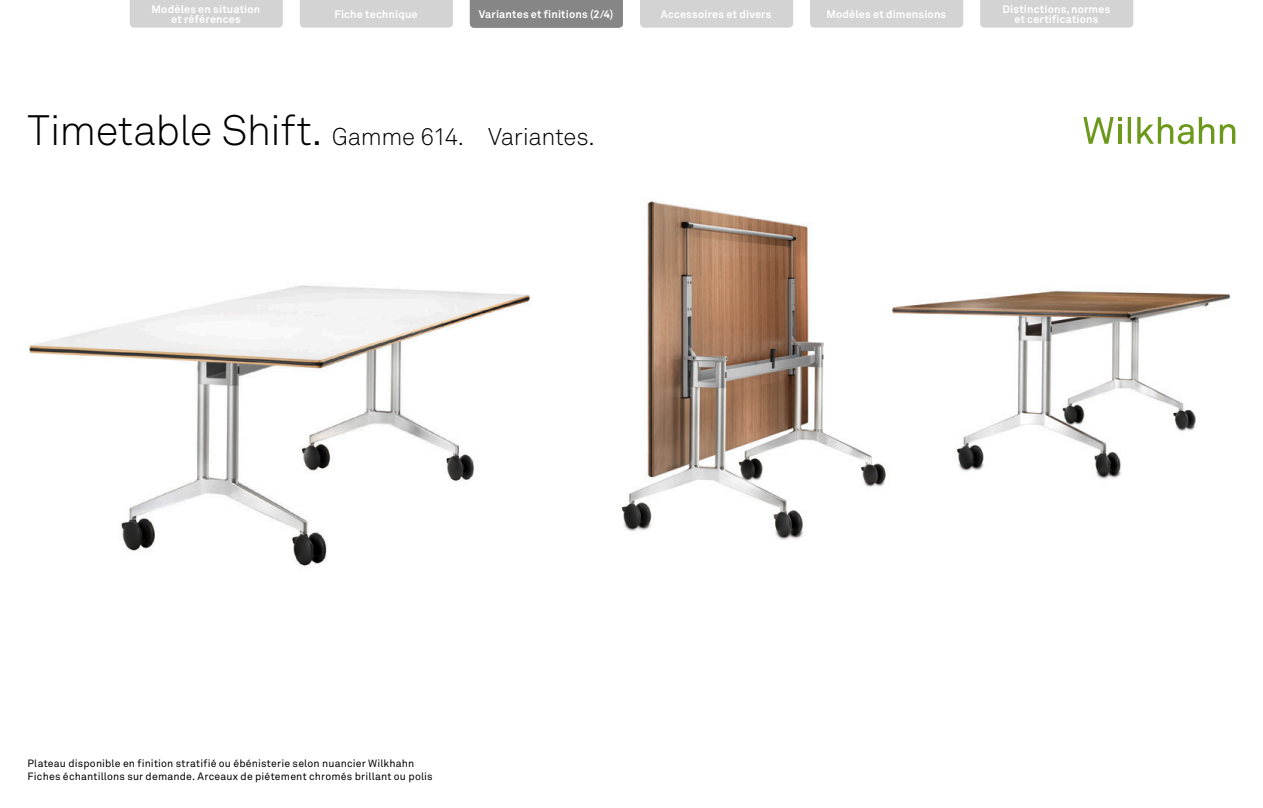
<style>
.page{position:relative;width:1263px;height:808px;background:#fff}
.page>*{position:absolute;margin:0;border:0;box-sizing:border-box;transform-origin:0 0}
.t1{font:300 24px "Akkurat Pro";letter-spacing:-.02em;color:#000}
.t2{font:700 10.8px/10.5px "Akkurat Pro";letter-spacing:.015em;color:#fff;text-align:center}
.t3{font:10.5px/13.5px "Akkurat Pro";letter-spacing:.015em;color:#000}
.s1{font-size:42px}
</style>
<div class="page">
<img style="left:28px;top:285px;width:504px;height:281px">
<img style="left:621px;top:201px;width:243px;height:339px">
<img style="left:864px;top:290px;width:367px;height:197px">
<div style="left:130px;top:0;width:153px;height:28px;background:#d3d3d3"></div>
<div style="left:300px;top:0;width:153px;height:28px;background:#d3d3d3"></div>
<div style="left:810px;top:0;width:153px;height:28px;background:#d3d3d3"></div>
<div style="left:980px;top:0;width:153px;height:28px;background:#d3d3d3"></div>
<div style="left:640px;top:0;width:153px;height:28px;background:#d3d3d3"></div>
<div style="left:470px;top:0;width:153px;height:28px;background:#868686"></div>
<svg style="left:1083px;top:117px;width:39px;height:27px"></svg>
<hr style="left:1118px;top:125px;width:3px;height:19px;background:#6c991c">
<svg style="left:1128px;top:117px;width:3px;height:27px"></svg>
<svg style="left:1137px;top:117px;width:56px;height:27px"></svg>
<svg style="left:1199px;top:117px;width:15px;height:27px"></svg>
<svg style="left:1220px;top:124px;width:15px;height:20px"></svg>
<p class="t2" style="left:152px;top:4px;width:110px">Modèles en situation et références</p>
<p class="t2" style="left:334px;top:9px;width:85px">Fiche technique</p>
<p class="t2" style="left:826px;top:9px;width:121px">Modèles et dimensions</p>
<p class="t2" style="left:1002px;top:4px;width:109px">Distinctions,normes et certifications</p>
<p class="t2" style="left:479px;top:9px;width:136px">Vari ntes et finitions (2/4)</p>
<p class="t2" style="left:492px;top:9px;width:110px">Variantes et finitions</p>
<p class="t2" style="left:661px;top:9px;width:112px">Accessoires et divers</p>
<h1 class="t1" style="left:28px;top:122px;width:569px"><span class="s1">Timetable Shift.</span> Gamme 614. Variantes.</h1>
<p class="t3" style="left:28px;top:756px;width:407px">Plateau disponible en finition stratifié ou ébénisterie selon nuancier Wilkhahn<br>Fiches échantillons sur demande. Arceaux de piétement chromés brillant ou polis</p>
</div>
